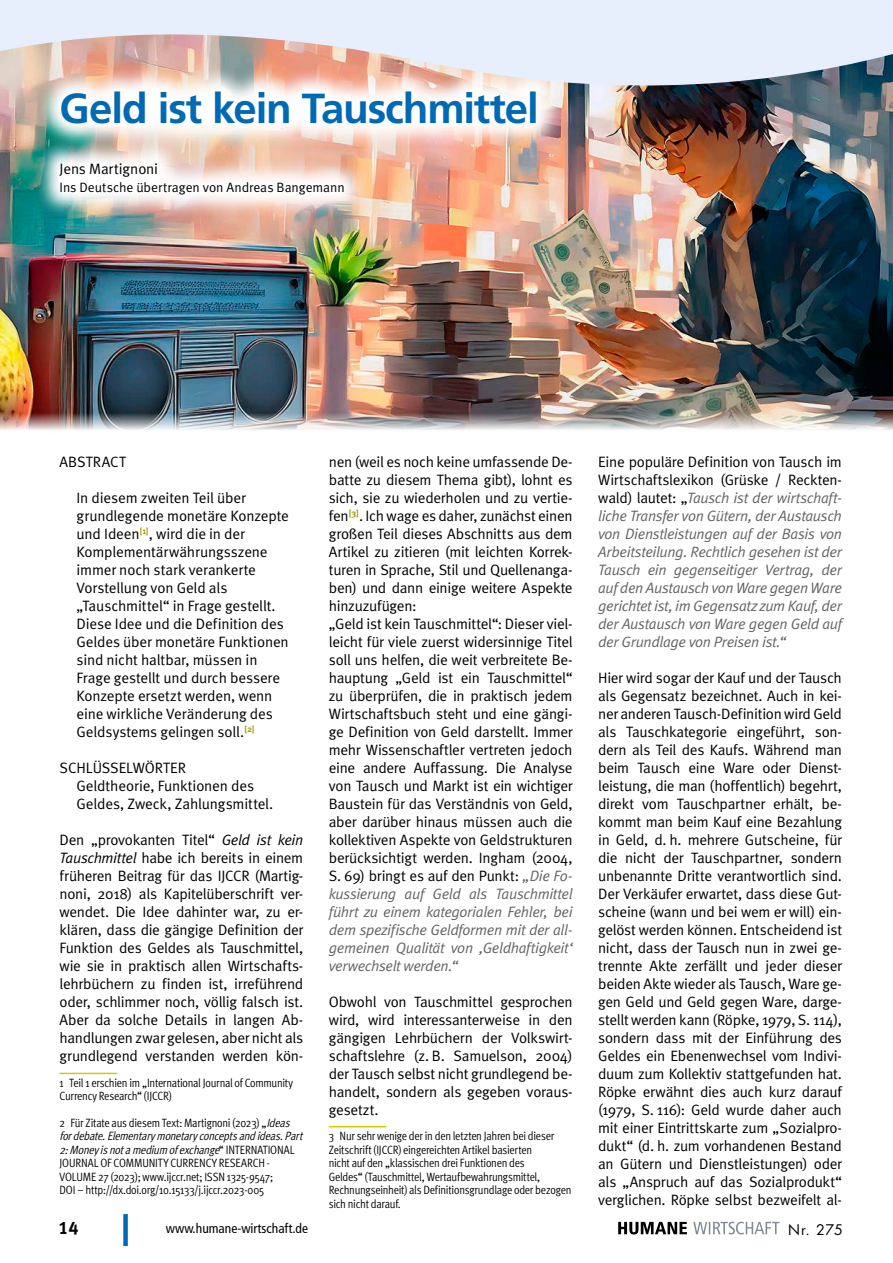
<style>
.page{position:relative;width:893px;height:1263px;background:#fff}
.page>*{position:absolute;margin:0;border:0;box-sizing:border-box;transform-origin:0 0}
.Headline_1{font:700 42px "Frutiger 65";letter-spacing:-.025em;color:#0069b3}
.t1{font:18px "Meta Bold LF";color:#000}
.Fließtext_Meta_Normal{font:15px/18px "Meta Normal";letter-spacing:-.01em;color:#000;text-align:justify}
.Fließtext_Meta_Normal-2{font:italic 15px/18px "Meta Normal";letter-spacing:-.02em;color:#636362;text-align:justify}
.Autor{font:15px "Meta Normal";letter-spacing:-.01em;color:#000}
.Fließtext_Meta_Normal-3{font:15px "Meta Normal";letter-spacing:.015em;color:#000}
.t2{font:14.25px "Futura";color:#000}
.Autor-2{font:13.5px "Meta Normal";color:#000}
.t3{font:condensed 13.5px "Frutiger 57";color:#000}
.Fußnote_enge_Zeile{font:12px/13.5px "Meta Cond Normal";letter-spacing:-.02em;color:#000}
.s1{font-style:italic}
.s2{font-style:italic;color:#636362}
.s3{font-style:normal;color:#000}
</style>
<div class="page">
<div style="left:123px;top:1214px;width:5px;height:32px;background:#0069b3"></div>
<svg style="left:618px;top:1222px;width:69px;height:12px"></svg>
<svg style="left:693px;top:1222px;width:86px;height:12px"></svg>
<img style="left:0;top:94px;width:893px;height:336px">
<hr style="left:329px;top:1126px;width:57px;height:1px;background:#cccd00">
<hr style="left:60px;top:1073px;width:57px;height:1px;background:#cccd00">
<img style="left:34px;top:94px;width:528px;height:127px">
<svg style="left:0;top:0;width:893px;height:94px;fill:#e6effb"></svg>
<p class="Headline_1" style="left:60px;top:84px;width:481px">Geld ist kein Tauschmittel</p>
<p class="Autor" style="left:60px;top:160px;width:100px">Jens Martignoni</p>
<p class="Autor-2" style="left:60px;top:180px;width:287px">Ins Deutsche übertragen von Andreas Bangemann</p>
<p class="Fließtext_Meta_Normal-3" style="left:60px;top:453px;width:68px">ABSTRACT</p>
<p class="Fließtext_Meta_Normal" style="left:77px;top:489px;width:214px;text-align:left">In diesem zweiten Teil über grundlegende monetäre Konzepte und Ideen<sup>[1]</sup>, wird die in der<br>Komplementärwährungsszene immer noch stark verankerte<br>Vorstellung von Geld als „Tauschmittel“ in Frage gestellt.<br>Diese Idee und die Definition des<br>Geldes über monetäre Funktionen sind nicht haltbar, müssen in<br>Frage gestellt und durch bessere<br>Konzepte ersetzt werden, wenn eine wirkliche Veränderung des<br>Geldsystems gelingen soll.<sup>[2]</sup></p>
<p class="Fließtext_Meta_Normal" style="left:60px;top:759px;width:128px">SCHLÜSSELWÖRTER</p>
<p class="Fließtext_Meta_Normal" style="left:77px;top:777px;width:198px">Geldtheorie, Funktionen des<br>Geldes, Zweck, Zahlungsmittel.</p>
<p class="Fließtext_Meta_Normal" style="left:60px;top:831px;width:245px">Den „provokanten Titel“ <span class="s1">Geld ist kein Tauschmittel</span> habe ich bereits in einem früheren Beitrag für das IJCCR (Martig&shy;noni, 2018) als Kapitelüberschrift ver&shy;wendet. Die Idee dahinter war, zu er&shy;klären, dass die gängige Definition der Funktion des Geldes als Tauschmittel, wie sie in praktisch allen Wirtschafts&shy;lehrbüchern zu finden ist, irreführend oder, schlimmer noch, völlig falsch ist.<br>Aber da solche Details in langen Ab&shy;handlungen zwar gelesen, aber nicht als grundlegend verstanden werden kön-</p>
<p class="Fußnote_enge_Zeile" style="left:60px;top:1076px;width:235px">1 Teil 1 erschien im „International Journal of Community<br>Currency Research“ (IJCCR)</p>
<p class="Fußnote_enge_Zeile" style="left:60px;top:1116px;width:247px">2 Für Zitate aus diesem Text: Martignoni (2023) „<span class="s1">Ideas fordebate.Elementary monetary conceptsandideas.Part 2:Money isnotamedium of exchange</span>“ I N T E R N AT I O N A L JOURNAL OF COMMUNITY CURRENCY RESEARCH - VOLUME 27 (2023); www.ijccr.net; ISSN 1325-9547;<br>DOI – http://dx.doi.org/10.15133/j.ijccr.2023-005</p>
<p class="Fließtext_Meta_Normal" style="left:329px;top:453px;width:245px">nen (weil es noch keine umfassende De&shy;batte zu diesem Thema gibt), lohnt es sich, sie zu wiederholen und zu vertie&shy;fen<sup>[3]</sup>. Ich wage es daher, zunächst einen großen Teil dieses Abschnitts aus dem Artikel zu zitieren (mit leichten Korrek&shy;turen in Sprache, Stil und Quellenanga&shy;ben) und dann einige weitere Aspekte hinzuzufügen:</p>
<p class="Fließtext_Meta_Normal" style="left:329px;top:615px;width:245px">„Geld ist kein Tauschmittel“: Dieser viel&shy;leicht für viele zuerst widersinnige Titel soll uns helfen, die weit verbreitete Be&shy;hauptung „Geld ist ein Tauschmittel“ zu überprüfen, die in praktisch jedem Wirtschaftsbuch steht und eine gängi&shy;ge Definition von Geld darstellt. Immer mehr Wissenschaftler vertreten jedoch eine andere Auffassung. Die Analyse von Tausch und Markt ist ein wichtiger Baustein für das Verständnis von Geld, aber darüber hinaus müssen auch die kollektiven Aspekte von Geldstrukturen berücksichtigt werden. Ingham (2004, S. 69) bringt es auf den Punkt: <span class="s2">„Die Fo&shy;kussierung auf Geld als Tauschmittel führt zu einem kategorialen Fehler, bei dem spezifische Geldformen mit der all&shy;gemeinen Qualität von ‚Geldhaftigkeit‘ verwechselt werden.“</span></p>
<p class="Fließtext_Meta_Normal" style="left:329px;top:993px;width:245px">Obwohl von Tauschmittel gesprochen wird, wird interessanterweise in den gängigen Lehrbüchern der Volkswirt&shy;schaftslehre (z. B. Samuelson, 2004) der Tausch selbst nicht grundlegend be&shy;handelt, sondern als gegeben voraus&shy;gesetzt.</p>
<p class="Fußnote_enge_Zeile" style="left:329px;top:1129px;width:244px">3 Nur sehr wenige der in den letzten Jahren bei dieser Zeitschrift (IJCCR) eingereichten Artikel basierten<br>nicht auf den „klassischen drei Funktionen des<br>Geldes“ (Tauschmittel, Wertaufbewahrungsmittel, Rechnungseinheit) als Definitionsgrundlage oder bezogen sich nicht darauf.</p>
<p class="Fließtext_Meta_Normal-2" style="left:598px;top:453px;width:245px"><span class="s3">Eine populäre Definition von Tausch im Wirtschaftslexikon (Grüske / Reckten&shy;wald) lautet: „</span>Tausch ist der wirtschaft&shy;liche Transfer von Gütern, der Austausch von Dienstleistungen auf der Basis von Arbeitsteilung. Rechtlich gesehen ist der Tausch ein gegenseitiger Vertrag, der auf den Austausch von Ware gegen Ware gerichtet ist, im Gegensatz zum Kauf, der der Austausch von Ware gegen Geld auf der Grundlage von Preisen ist.“</p>
<p class="Fließtext_Meta_Normal" style="left:598px;top:669px;width:245px">Hier wird sogar der Kauf und der Tausch als Gegensatz bezeichnet. Auch in kei&shy;ner anderen Tausch-Definition wird Geld als Tauschkategorie eingeführt, son&shy;dern als Teil des Kaufs. Während man beim Tausch eine Ware oder Dienst&shy;leistung, die man (hoffentlich) begehrt, direkt vom Tauschpartner erhält, be&shy;kommt man beim Kauf eine Bezahlung in Geld, d. h. mehrere Gutscheine, für die nicht der Tauschpartner, sondern unbenannte Dritte verantwortlich sind.<br>Der Verkäufer erwartet, dass diese Gut&shy;scheine (wann und bei wem er will) ein&shy;gelöst werden können. Entscheidend ist nicht, dass der Tausch nun in zwei ge&shy;trennte Akte zerfällt und jeder dieser beiden Akte wieder als Tausch, Ware ge&shy;gen Geld und Geld gegen Ware, darge&shy;stellt werden kann (Röpke, 1979, S. 114), sondern dass mit der Einführung des Geldes ein Ebenenwechsel vom Indivi&shy;duum zum Kollektiv stattgefunden hat.<br>Röpke erwähnt dies auch kurz darauf (1979, S. 116): Geld wurde daher auch mit einer Eintrittskarte zum „Sozialpro&shy;dukt“ (d. h. zum vorhandenen Bestand an Gütern und Dienstleistungen) oder als „Anspruch auf das Sozialprodukt“ verglichen. Röpke selbst bezweifelt al-</p>
<p class="t1" style="left:58px;top:1217px;width:22px">14</p>
<p class="t3" style="left:166px;top:1220px;width:144px">www.humane-wirtschaft.de</p>
<p class="t2" style="left:788px;top:1220px;width:56px">Nr. 275</p>
</div>
